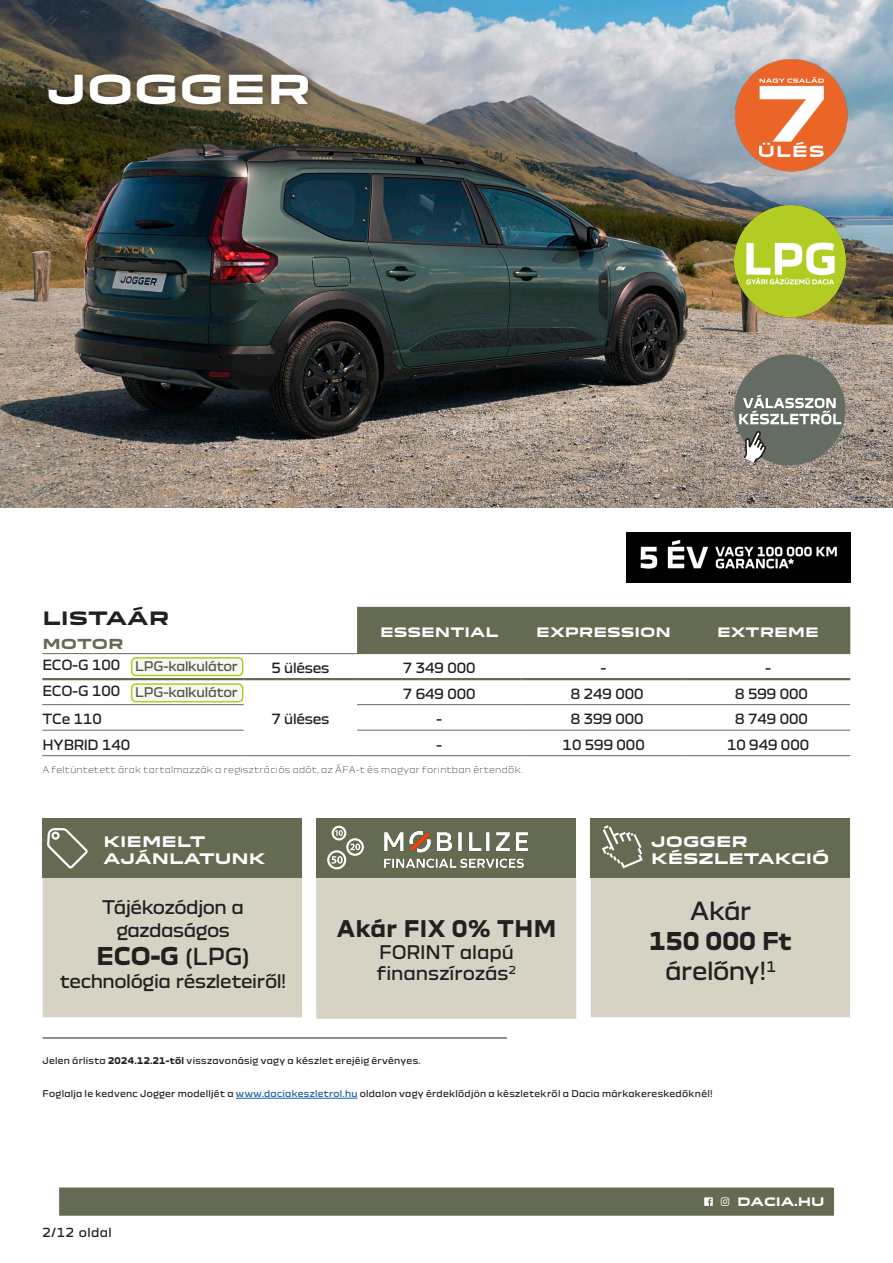
<style>
.page{position:relative;width:893px;height:1263px;background:#fff}
.page>*{position:absolute;margin:0;border:0;box-sizing:border-box;transform-origin:0 0}
.Titre-fd-bleu{font:700 39px "Dacia Block Extended";color:#fff}
.t1{font:24px/30px "Dacia Block";letter-spacing:-.02em;color:#231f20;text-align:center}
.t2{font:700 24px "Dacia Block";color:#231f20}
.t3{font:700 22.5px "Dacia Block";letter-spacing:.02em;color:#231f20}
.t4{font:18px/22.5px "Dacia Block";letter-spacing:-.02em;color:#231f20;text-align:center}
.t5{font:18px "Dacia Block";color:#231f20}
.t6{font:700 18px "Dacia Block Extended";color:#231f20}
.t7{font:700 14.25px/17.1px "Dacia Block Extended";color:#fff}
.t8{font:13.5px "Dacia Block";color:#231f20}
.t9{font:700 13.5px "Dacia Block Extended";color:#646b52}
.t10{font:12.75px "Dacia Block";letter-spacing:-.02em;color:#4e5844}
.t11{font:700 12.75px "Dacia Block Extended";color:#fff}
.t12{font:12px "Dacia Block";letter-spacing:.035em;color:#231f20}
.t13{font:700 11.4px "Dacia Block Extended";letter-spacing:-.005em;color:#fff}
.t14{font:9px "Dacia Block";letter-spacing:.025em;color:#231f20}
.t15{font:300 9px "Dacia Block";letter-spacing:.035em;color:#231f20}
.s1{font-weight:400;font-size:22.5px}
.s2{font-weight:700}
.s3{color:#175d9e}
</style>
<div class="page">
<div style="left:60px;top:1188px;width:773px;height:27px;background:#646b52"></div>
<svg style="left:704px;top:1197px;width:9px;height:9px"></svg>
<svg style="left:721px;top:1197px;width:8px;height:9px"></svg>
<div style="left:59px;top:1187px;width:775px;height:29px;border:2px solid #646b52"></div>
<img style="left:0;top:0;width:893px;height:508px">
<div style="left:357px;top:607px;width:493px;height:46px;background:#646b52"></div>
<hr style="left:244px;top:755px;width:113px;height:1px;background:#646b52">
<hr style="left:42px;top:704px;width:202px;height:1px;background:#646b52">
<hr style="left:357px;top:704px;width:164px;height:1px;background:#646b52">
<hr style="left:521px;top:704px;width:165px;height:1px;background:#646b52">
<hr style="left:686px;top:704px;width:164px;height:1px;background:#646b52">
<hr style="left:42px;top:653px;width:202px;height:1px;background:#646b52">
<hr style="left:244px;top:653px;width:113px;height:1px;background:#646b52">
<hr style="left:357px;top:653px;width:164px;height:1px;background:#646b52">
<hr style="left:521px;top:653px;width:165px;height:1px;background:#646b52">
<hr style="left:686px;top:653px;width:164px;height:1px;background:#646b52">
<hr style="left:42px;top:730px;width:202px;height:1px;background:#646b52">
<hr style="left:42px;top:755px;width:202px;height:1px;background:#646b52">
<hr style="left:357px;top:730px;width:164px;height:1px;background:#646b52">
<hr style="left:521px;top:730px;width:165px;height:1px;background:#646b52">
<hr style="left:686px;top:730px;width:164px;height:1px;background:#646b52">
<hr style="left:357px;top:755px;width:164px;height:1px;background:#646b52">
<hr style="left:521px;top:755px;width:165px;height:1px;background:#646b52">
<hr style="left:686px;top:755px;width:164px;height:1px;background:#646b52">
<hr style="left:42px;top:678px;width:202px;height:2px;background:#646b52">
<hr style="left:357px;top:678px;width:164px;height:2px;background:#646b52">
<hr style="left:521px;top:678px;width:165px;height:2px;background:#646b52">
<hr style="left:686px;top:678px;width:164px;height:2px;background:#646b52">
<hr style="left:244px;top:678px;width:113px;height:2px;background:#646b52">
<hr style="left:236px;top:1098px;width:121px;height:1px;background:#175d9e">
<hr style="left:43px;top:1037px;width:464px;height:1px;background:#231f20">
<div style="left:132px;top:658px;width:111px;height:17px;background:#f7f6f3;border-radius:4px"></div>
<div style="left:131px;top:657px;width:112px;height:19px;border:2px solid #b3cc23;border-radius:4px"></div>
<div style="left:132px;top:684px;width:111px;height:18px;background:#f7f6f3;border-radius:4px"></div>
<div style="left:131px;top:683px;width:112px;height:19px;border:2px solid #b3cc23;border-radius:4px"></div>
<div style="left:43px;top:877px;width:259px;height:140px;background:#d6d2c4"></div>
<div style="left:43px;top:818px;width:259px;height:60px;background:#646b52"></div>
<svg style="left:47px;top:828px;width:41px;height:40px"></svg>
<div style="left:317px;top:818px;width:259px;height:60px;background:#646b52"></div>
<svg style="left:327px;top:826px;width:37px;height:43px"></svg>
<div style="left:317px;top:879px;width:258px;height:139px;background:#d6d2c4"></div>
<div style="left:317px;top:878px;width:259px;height:141px;border:2px solid #d6d2c4"></div>
<img style="left:732px;top:55px;width:117px;height:117px">
<div style="left:734px;top:354px;width:111px;height:111px;background:#656c64;border-radius:50%"></div>
<svg style="left:739px;top:395px;width:102px;height:29px"></svg>
<svg style="left:744px;top:431px;width:22px;height:32px"></svg>
<div style="left:39px;top:64px;width:278px;height:50px;background:#231f20;opacity:.67"></div>
<img style="left:375px;top:831px;width:171px;height:50px">
<div style="left:591px;top:877px;width:259px;height:140px;background:#d6d2c4;border:2px solid #d6d2c4"></div>
<div style="left:591px;top:818px;width:259px;height:59px;background:#646b52"></div>
<svg style="left:602px;top:825px;width:41px;height:43px"></svg>
<img style="left:731px;top:202px;width:118px;height:118px">
<img style="left:627px;top:532px;width:223px;height:50px">
<p class="Titre-fd-bleu" style="left:47px;top:67px;width:266px">JOGGER</p>
<p class="t6" style="left:42px;top:608px;width:128px">LISTAÁR</p>
<p class="t9" style="left:42px;top:637px;width:83px">MOTOR</p>
<p class="t11" style="left:380px;top:625px;width:120px">ESSENTIAL</p>
<p class="t11" style="left:536px;top:625px;width:136px">EXPRESSION</p>
<p class="t11" style="left:717px;top:625px;width:103px">EXTREME</p>
<p class="t8" style="left:42px;top:654px;width:79px">ECO-G 100</p>
<p class="t8" style="left:271px;top:657px;width:59px">5 üléses</p>
<p class="t8" style="left:403px;top:657px;width:74px">7 349 000</p>
<p class="t8" style="left:601px;top:657px;width:7px">-</p>
<p class="t8" style="left:765px;top:657px;width:7px">-</p>
<p class="t8" style="left:42px;top:680px;width:79px">ECO-G 100</p>
<p class="t8" style="left:271px;top:708px;width:59px">7 üléses</p>
<p class="t10" style="left:135px;top:656px;width:104px">LPG-kalkulátor</p>
<p class="t10" style="left:135px;top:682px;width:104px">LPG-kalkulátor</p>
<p class="t8" style="left:403px;top:683px;width:74px">7 649 000</p>
<p class="t8" style="left:571px;top:683px;width:74px">8 249 000</p>
<p class="t8" style="left:735px;top:683px;width:74px">8 599 000</p>
<p class="t8" style="left:42px;top:708px;width:61px">TCe 110</p>
<p class="t8" style="left:437px;top:708px;width:7px">-</p>
<p class="t8" style="left:571px;top:708px;width:74px">8 399 000</p>
<p class="t8" style="left:735px;top:708px;width:74px">8 749 000</p>
<p class="t8" style="left:42px;top:734px;width:90px">HYBRID 140</p>
<p class="t8" style="left:437px;top:734px;width:7px">-</p>
<p class="t8" style="left:563px;top:734px;width:84px">10 599 000</p>
<p class="t8" style="left:727px;top:734px;width:84px">10 949 000</p>
<p class="t15" style="left:42px;top:763px;width:482px">A feltüntetett árak tartalmazzák a regisztrációs adót, az ÁFA-t és magyar forintban értendők.</p>
<p class="t7" style="left:104px;top:833px;width:163px">KIEMELT<br>AJÁNLATUNK</p>
<p class="t4" style="left:102px;top:897px;width:143px">Tájékozódjon a gazdaságos</p>
<p class="t2" style="left:96px;top:943px;width:155px">ECO-G <span class="s1">(LPG)</span></p>
<p class="t4" style="left:60px;top:970px;width:228px">technológia részleteiről!</p>
<p class="t3" style="left:337px;top:916px;width:221px">Akár FIX 0% THM</p>
<p class="t4" style="left:379px;top:941px;width:136px">FORINT alapú</p>
<p class="t5" style="left:377px;top:959px;width:141px">finanszírozás<sup>2</sup></p>
<p class="t7" style="left:651px;top:833px;width:98px">JOGGER</p>
<p class="t7" style="left:651px;top:850px;width:180px">KÉSZLETAKCIÓ</p>
<p class="t1" style="left:649px;top:897px;width:144px">Akár<br><span class="s2">150 000 Ft </span>árelőny!<sup>1</sup></p>
<p class="t14" style="left:43px;top:1053px;width:379px">Jelen árlista <span class="s2">2024.12.21-től</span> visszavonásig vagy a készlet erejéig érvényes.</p>
<p class="t14" style="left:43px;top:1086px;width:672px">Foglalja le kedvenc Jogger modelljét a <span class="s3">www.daciakeszletrol.hu</span> oldalon vagy érdeklődjön a készletekről a Dacia márkakereskedőknél!</p>
<h3 class="t12" style="left:43px;top:1223px;width:71px">2/12 oldal</h3>
<p class="t13" style="left:737px;top:1195px;width:89px">DACIA.HU</p>
</div>
